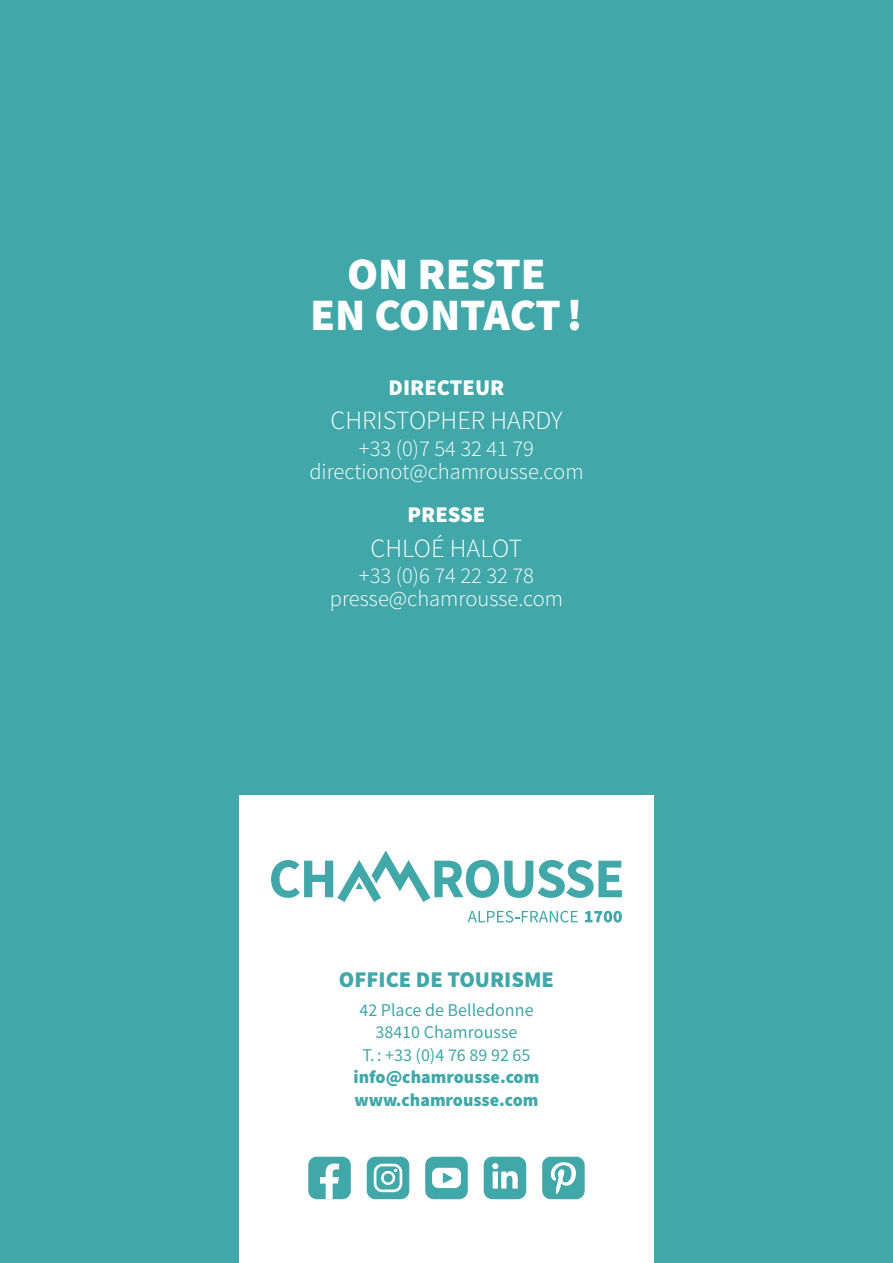
<style>
.page{position:relative;width:893px;height:1263px;background:#41a7a9}
.page>*{position:absolute;margin:0;border:0;box-sizing:border-box;transform-origin:0 0}
.t1{font:900 45px/41.2px "Source Sans Pro";color:#fff;text-align:center}
.t2{font:300 26.25px "Source Sans Pro";color:#fff}
.t3{font:300 22.5px/22.5px "Source Sans Pro";color:#fff;text-align:center}
.t4{font:900 22.5px "Source Sans Pro";color:#41a7a9}
.t5{font:900 22.5px "Source Sans Pro";color:#fff}
.t6{font:18px/22.5px "Source Sans Pro";color:#41a7a9;text-align:center}
.t7{font:900 18px/22.5px "Source Sans Pro";color:#41a7a9}
</style>
<div class="page">
<div style="left:239px;top:795px;width:415px;height:468px;background:#fff"></div>
<svg style="left:468px;top:911px;width:110px;height:11px"></svg>
<svg style="left:585px;top:911px;width:37px;height:11px"></svg>
<svg style="left:271px;top:850px;width:351px;height:52px"></svg>
<div style="left:367px;top:1157px;width:42px;height:42px;background:#41a7a9;border-radius:9px"></div>
<svg style="left:374px;top:1164px;width:28px;height:28px"></svg>
<div style="left:308px;top:1157px;width:43px;height:42px;background:#41a7a9;border-radius:9px"></div>
<svg style="left:320px;top:1163px;width:19px;height:36px"></svg>
<div style="left:425px;top:1157px;width:43px;height:42px;background:#41a7a9;border-radius:9px"></div>
<svg style="left:432px;top:1168px;width:29px;height:20px"></svg>
<div style="left:542px;top:1157px;width:43px;height:42px;background:#41a7a9;border-radius:9px"></div>
<svg style="left:551px;top:1162px;width:25px;height:32px"></svg>
<div style="left:484px;top:1157px;width:42px;height:42px;background:#41a7a9;border-radius:9px"></div>
<svg style="left:492px;top:1163px;width:26px;height:25px"></svg>
<h1 class="t1" style="left:310px;top:253px;width:274px">ON RESTE<br>EN CONTACT!</h1>
<p class="t5" style="left:389px;top:372px;width:117px">DIRECTEUR</p>
<p class="t2" style="left:331px;top:405px;width:233px">CHRISTOPHER HARDY</p>
<p class="t3" style="left:309px;top:437px;width:276px">+33 (0)7 54 32 41 79 directionot@chamrousse.com</p>
<p class="t5" style="left:408px;top:499px;width:79px">PRESSE</p>
<p class="t2" style="left:371px;top:532px;width:153px">CHLOÉ HALOT</p>
<p class="t3" style="left:330px;top:565px;width:235px">+33 (0)6 74 22 32 78 presse@chamrousse.com</p>
<p class="t4" style="left:339px;top:964px;width:217px">OFFICE DE TOURISME</p>
<p class="t6" style="left:359px;top:998px;width:176px">42 Place de Belledonne<br>38410 Chamrousse<br>T. : +33 (0)4 76 89 92 65</p>
<p class="t7" style="left:354px;top:1065px;width:187px">info@chamrousse.com www.chamrousse.com</p>
</div>
